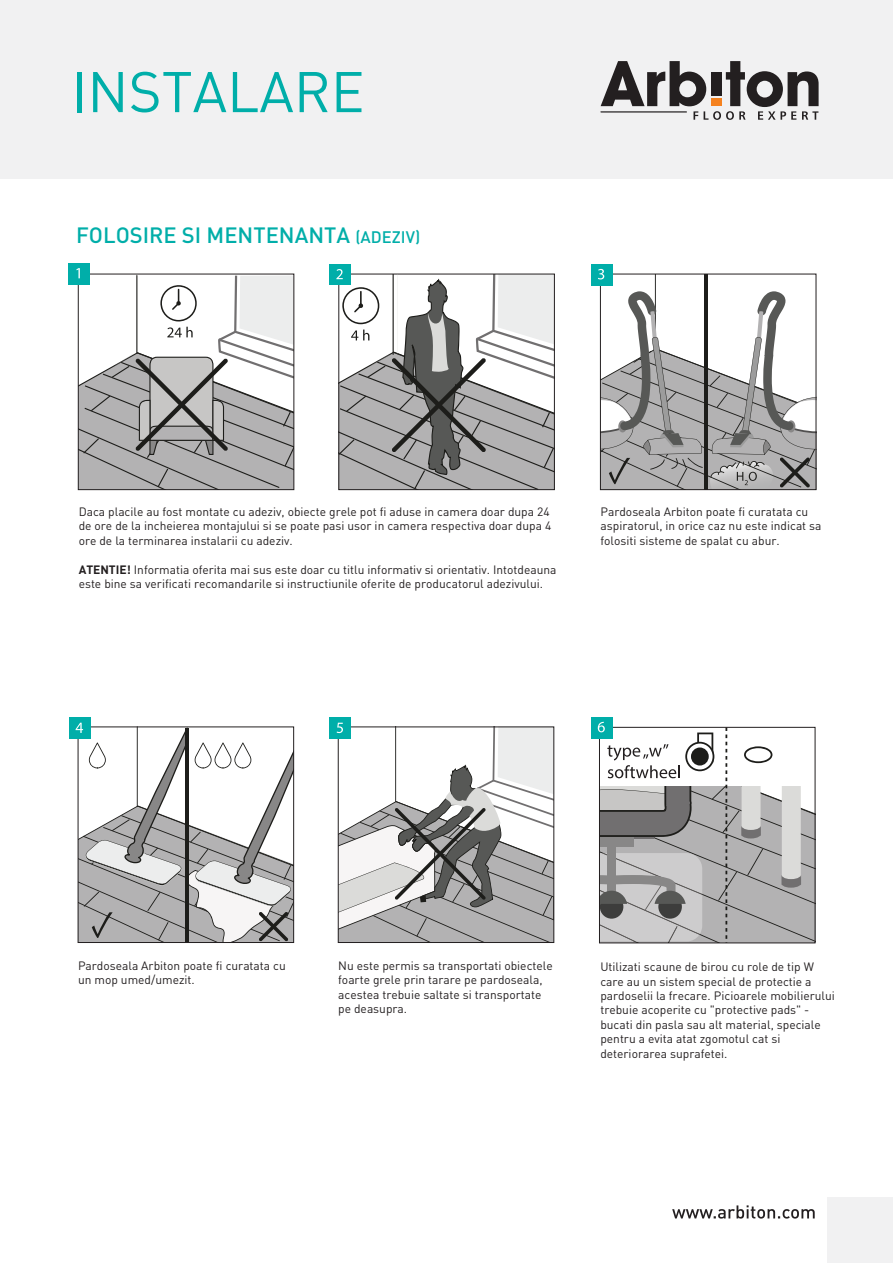
<style>
.page{position:relative;width:893px;height:1263px;background:#fff}
.page>*{position:absolute;margin:0;border:0;box-sizing:border-box;transform-origin:0 0}
.t1{font:56.4px "DIN Pro";color:#00aea9}
.t2{font:500 21.9px "DIN Pro";color:#00aea9}
.t3{font:12px/14.4px "DIN Pro";color:#231f20}
.s1{font-size:16.5px}
.s2{font-weight:700}
</style>
<div class="page">
<div style="left:0;top:0;width:893px;height:179px;background:#f1f1f2"></div>
<svg style="left:601px;top:61px;width:218px;height:59px"></svg>
<div style="left:711px;top:98px;width:10px;height:8px;background:#f58220"></div>
<svg style="left:672px;top:1205px;width:143px;height:13px"></svg>
<div style="left:828px;top:1198px;width:65px;height:65px;background:#f1f1f2"></div>
<div style="left:69px;top:718px;width:21px;height:21px;background:#00aea9"></div>
<svg style="left:76px;top:723px;width:218px;height:219px"></svg>
<div style="left:69px;top:263px;width:21px;height:21px;background:#00aea9"></div>
<svg style="left:76px;top:268px;width:218px;height:222px"></svg>
<div style="left:330px;top:264px;width:21px;height:21px;background:#00aea9"></div>
<svg style="left:336px;top:269px;width:218px;height:221px"></svg>
<div style="left:591px;top:264px;width:21px;height:21px;background:#00aea9"></div>
<svg style="left:598px;top:269px;width:218px;height:221px"></svg>
<div style="left:591px;top:717px;width:21px;height:21px;background:#00aea9"></div>
<svg style="left:598px;top:722px;width:217px;height:221px"></svg>
<div style="left:330px;top:718px;width:21px;height:21px;background:#00aea9"></div>
<svg style="left:337px;top:723px;width:217px;height:219px"></svg>
<h1 class="t1" style="left:71px;top:47px;width:295px">INSTALARE</h1>
<h2 class="t2" style="left:76px;top:220px;width:346px">FOLOSIRE SI MENTENANTA <span class="s1">(ADEZIV)</span></h2>
<p class="t3" style="left:79px;top:503px;width:474px">Daca placile au fost montate cu adeziv, obiecte grele pot fi aduse in camera doar dupa 24 de ore de la incheierea montajului si se poate pasi usor in camera respectiva doar dupa 4 ore de la terminarea instalarii cu adeziv.</p>
<p class="t3" style="left:79px;top:561px;width:479px"><span class="s2">ATENTIE!</span> Informatia oferita mai sus este doar cu titlu informativ si orientativ. Intotdeauna este bine sa verificati recomandarile si instructiunile oferite de producatorul adezivului.</p>
<p class="t3" style="left:600px;top:503px;width:223px">Pardoseala Arbiton poate fi curatata cu aspiratorul, in orice caz nu este indicat sa folositi sisteme de spalat cu abur.</p>
<p class="t3" style="left:78px;top:957px;width:209px">Pardoseala Arbiton poate fi curatata cu un mop umed/umezit.</p>
<p class="t3" style="left:338px;top:957px;width:216px">Nu este permis sa transportati obiectele foarte grele prin tarare pe pardoseala, acestea trebuie saltate si transportate pe deasupra.</p>
<p class="t3" style="left:600px;top:958px;width:236px">Utilizati scaune de birou cu role de tip W care au un sistem special de protectie a pardoselii la frecare. Picioarele mobilierului trebuie acoperite cu "protective pads" - bucati din pasla sau alt material, speciale pentru a evita atat zgomotul cat si deteriorarea suprafetei.</p>
</div>
